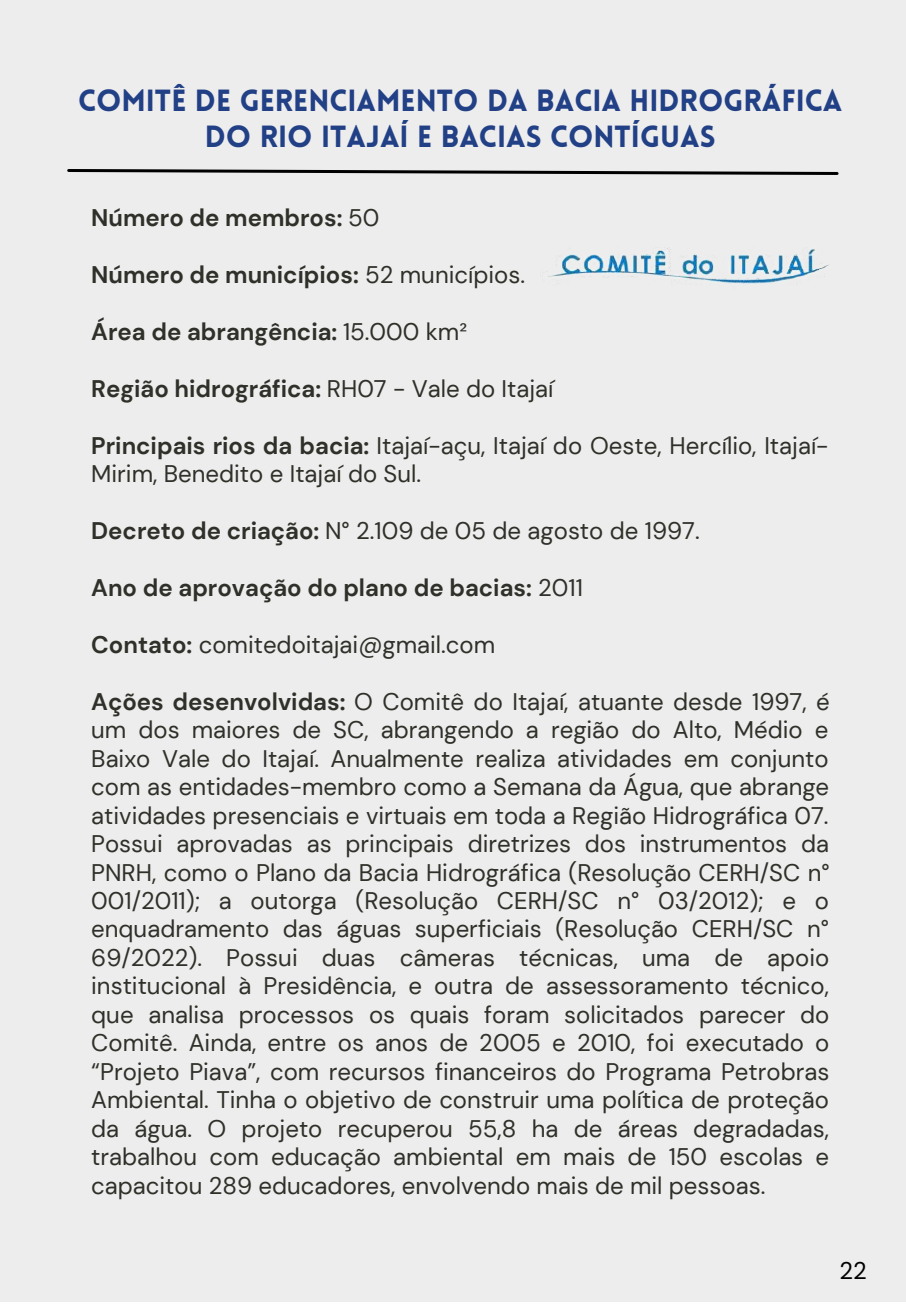
<style>
.page{position:relative;width:906px;height:1304px;background:#fff}
.page>*{position:absolute;margin:0;border:0;box-sizing:border-box;transform-origin:0 0}
.t1{font:900 30px/36px "Lovelo";color:#224086;text-align:center}
.t2{font:24px/28.4px "DM Sans";color:#2f3029}
.t3{font:700 24px "DM Sans";color:#2f3029}
.t4{font:24px "DM Sans";color:#000}
.s1{font-weight:400}
.s2{font-weight:700}
</style>
<div class="page">
<div style="left:0;top:0;width:906px;height:1301px;background:#ededed"></div>
<svg style="left:67px;top:169px;width:772px;height:6px"></svg>
<img style="left:548px;top:247px;width:281px;height:37px">
<p class="t1" style="left:78px;top:85px;width:766px">COMITÊ DE GERENCIAMENTO DA BACIA HIDROGRÁFICA<br>DO RIO ITAJAÍ E BACIAS CONTÍGUAS</p>
<p class="t3" style="left:91px;top:202px;width:290px">Número de membros: <span class="s1">50</span></p>
<p class="t3" style="left:91px;top:259px;width:435px">Número de municípios: <span class="s1">52 municípios.</span></p>
<p class="t3" style="left:91px;top:316px;width:377px">Área de abrangência: <span class="s1">15.000 km²</span></p>
<p class="t3" style="left:91px;top:373px;width:464px">Região hidrográfica: <span class="s1">RH07 - Vale do Itajaí</span></p>
<p class="t2" style="left:91px;top:431px;width:739px"><span class="s2">Principais rios da bacia:</span> Itajaí-açu, Itajaí do Oeste, Hercílio, Itajaí-<br>Mirim, Benedito e Itajaí do Sul.</p>
<p class="t2" style="left:91px;top:516px;width:610px"><span class="s2">Decreto de criação:</span> N° 2.109 de 05 de agosto de 1997.</p>
<p class="t3" style="left:91px;top:572px;width:493px">Ano de aprovação do plano de bacias: <span class="s1">2011</span></p>
<p class="t2" style="left:91px;top:630px;width:405px"><span class="s2">Contato:</span> comitedoitajai@gmail.com</p>
<p class="t2" style="left:91px;top:687px;width:740px;text-align:justify"><span class="s2">Ações desenvolvidas:</span> O Comitê do Itajaí, atuante desde 1997, é um dos maiores de SC, abrangendo a região do Alto, Médio e Baixo Vale do Itajaí. Anualmente realiza atividades em conjunto com as entidades-membro como a Semana da Água, que abrange atividades presenciais e virtuais em toda a Região Hidrográfica 07.<br>Possui aprovadas as principais diretrizes dos instrumentos da PNRH, como o Plano da Bacia Hidrográfica (Resolução CERH/SC n° 001/2011); a outorga (Resolução CERH/SC n° 03/2012); e o enquadramento das águas superficiais (Resolução CERH/SC n° 69/2022). Possui duas câmeras técnicas, uma de apoio institucional à Presidência, e outra de assessoramento técnico, que analisa processos os quais foram solicitados parecer do Comitê. Ainda, entre os anos de 2005 e 2010, foi executado o “Projeto Piava”, com recursos financeiros do Programa Petrobras Ambiental. Tinha o objetivo de construir uma política de proteção da água. O projeto recuperou 55,8 ha de áreas degradadas, trabalhou com educação ambiental em mais de 150 escolas e capacitou 289 educadores, envolvendo mais de mil pessoas.</p>
<p class="t4" style="left:839px;top:1255px;width:29px">22</p>
</div>
